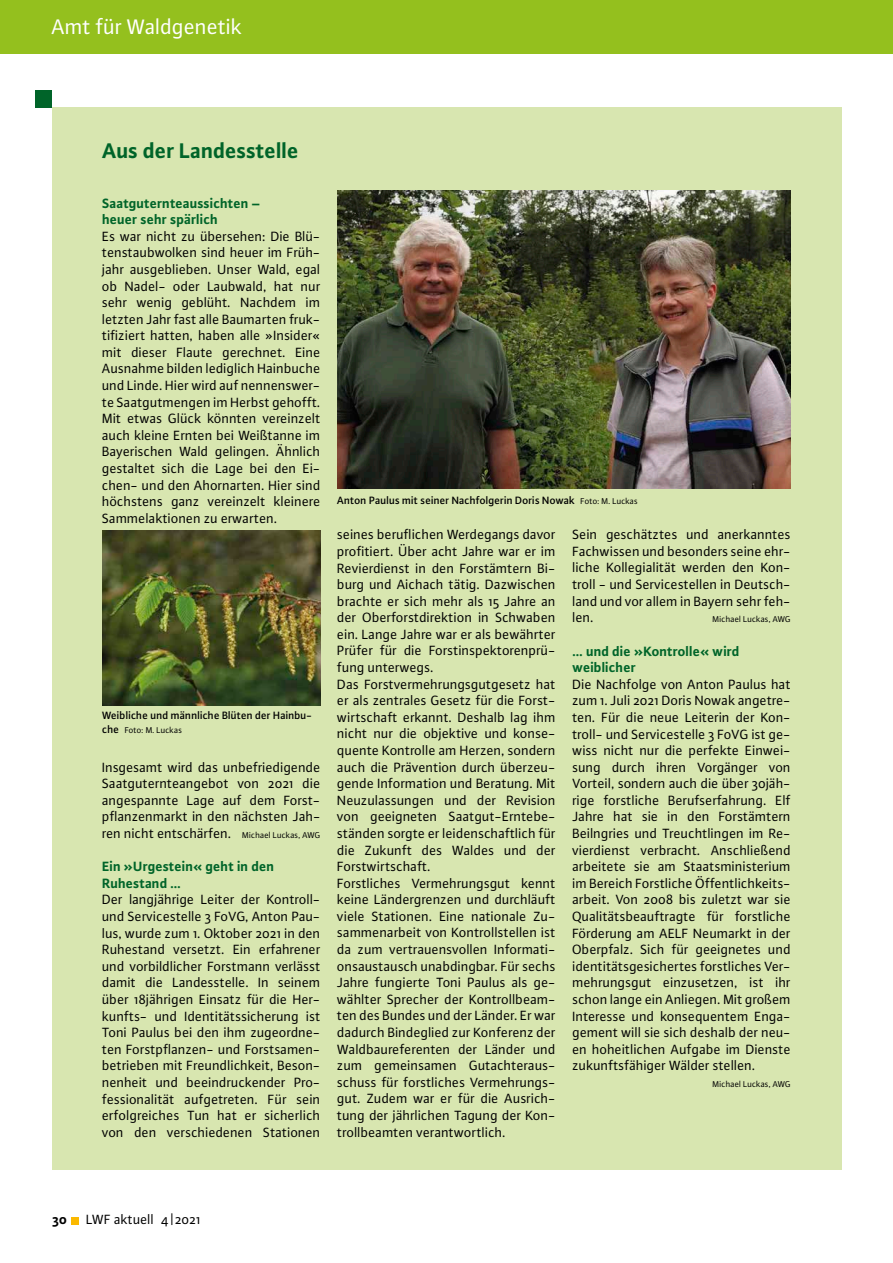
<style>
.page{position:relative;width:893px;height:1263px;background:#fff}
.page>*{position:absolute;margin:0;border:0;box-sizing:border-box;transform-origin:0 0}
.t1{font:700 22.5px "Plus Sans Pro";letter-spacing:-.005em;color:#006429}
.t2{font:22.5px "Plus Sans Pro";letter-spacing:-.005em;color:#fff}
.t3{font:14.25px/16.6px "Plus Sans Pro";color:#000;text-align:justify}
.t4{font:700 14.25px/16.6px "Plus Sans Pro";color:#006429}
.t5{font:700 14.25px "Plus Sans Pro";color:#000}
.t6{font:500 11.25px "Plus Sans Pro";color:#000}
.t7{font:9px "Plus Sans Pro";color:#000}
.s1{font-weight:500;font-size:11.25px}
.s2{font-size:9px}
.s3{font-weight:400;font-size:9px}
</style>
<div class="page">
<div style="left:72px;top:1217px;width:7px;height:7px;background:#fbb900"></div>
<div style="left:0;top:0;width:893px;height:53px;background:#94c01e"></div>
<div style="left:52px;top:108px;width:789px;height:1062px;background:#d8e6b0"></div>
<img style="left:102px;top:530px;width:218px;height:175px">
<img style="left:337px;top:191px;width:454px;height:298px">
<div style="left:35px;top:91px;width:17px;height:17px;background:#006429"></div>
<h1 class="t2" style="left:52px;top:12px;width:192px">Amt für Waldgenetik</h1>
<h1 class="t1" style="left:102px;top:133px;width:198px">Aus der Landesstelle</h1>
<p class="t4" style="left:102px;top:193px;width:160px">Saatguternteaussichten – heuer sehr spärlich</p>
<p class="t3" style="left:102px;top:227px;width:220px">Es war nicht zu übersehen: Die Blü&shy;tenstaubwolken sind heuer im Früh&shy;jahr ausgeblieben. Unser Wald, egal ob Nadel- oder Laubwald, hat nur sehr wenig geblüht. Nachdem im letzten Jahr fast alle Baumarten fruk&shy;tifiziert hatten, haben alle »Insider« mit dieser Flaute gerechnet. Eine Ausnahme bilden lediglich Hainbuche und Linde. Hier wird auf nennenswer&shy;te Saatgutmengen im Herbst gehofft.<br>Mit etwas Glück könnten vereinzelt auch kleine Ernten bei Weißtanne im Bayerischen Wald gelingen. Ähnlich gestaltet sich die Lage bei den Ei&shy;chen- und den Ahornarten. Hier sind höchstens ganz vereinzelt kleinere Sammelaktionen zu erwarten.</p>
<p class="t6" style="left:102px;top:708px;width:212px">Weibliche und männliche Blüten der Hainbu-</p>
<p class="t7" style="left:102px;top:724px;width:81px"><span class="s1">che</span> Foto: M. Luckas</p>
<p class="t3" style="left:102px;top:758px;width:220px">Insgesamt wird das unbefriedigende Saatguternteangebot von 2021 die angespannte Lage auf dem Forst&shy;pflanzenmarkt in den nächsten Jah&shy;ren nicht entschärfen. <span class="s2">Michael Luckas, AWG</span></p>
<p class="t4" style="left:102px;top:857px;width:174px">Ein »Urgestein« geht in den<br>Ruhestand …</p>
<p class="t3" style="left:102px;top:891px;width:220px">Der langjährige Leiter der Kontroll&shy;und Servicestelle 3 FoVG, Anton Pau&shy;lus, wurde zum 1. Oktober 2021 in den Ruhestand versetzt. Ein erfahrener und vorbildlicher Forstmann verlässt damit die Landesstelle. In seinem über 18jährigen Einsatz für die Her&shy;kunfts- und Identitätssicherung ist Toni Paulus bei den ihm zugeordne&shy;ten Forstpflanzen- und Forstsamen&shy;betrieben mit Freundlichkeit, Beson&shy;nenheit und beeindruckender Pro&shy;fessionalität aufgetreten. Für sein erfolgreiches Tun hat er sicherlich von den verschiedenen Stationen</p>
<p class="t6" style="left:337px;top:492px;width:302px">Anton Paulus mit seiner Nachfolgerin Doris Nowak <span class="s3">Foto: M. Luckas</span></p>
<p class="t3" style="left:337px;top:526px;width:220px;text-align:left">seines beruflichen Werdegangs davor profitiert. Über acht Jahre war er im Revierdienst in den Forstämtern Bi&shy;burg und Aichach tätig. Dazwischen brachte er sich mehr als 15 Jahre an der Oberforstdirektion in Schwaben ein. Lange Jahre war er als bewährter Prüfer für die Forstinspektorenprü&shy;fung unterwegs.<br>Das Forstvermehrungsgutgesetz hat er als zentrales Gesetz für die Forst&shy;wirtschaft erkannt. Deshalb lag ihm nicht nur die objektive und konse&shy;quente Kontrolle am Herzen, sondern auch die Prävention durch überzeu&shy;gende Information und Beratung. Mit Neuzulassungen und der Revision von geeigneten Saatgut-Erntebe&shy;ständen sorgte er leidenschaftlich für die Zukunft des Waldes und der Forstwirtschaft.<br>Forstliches Vermehrungsgut kennt keine Ländergrenzen und durchläuft viele Stationen. Eine nationale Zu&shy;sammenarbeit von Kontrollstellen ist da zum vertrauensvollen Informati&shy;onsaustausch unabdingbar. Für sechs Jahre fungierte Toni Paulus als ge&shy;wählter Sprecher der Kontrollbeam&shy;ten des Bundes und der Länder. Er war dadurch Bindeglied zur Konferenz der Waldbaureferenten der Länder und zum gemeinsamen Gutachteraus&shy;schuss für forstliches Vermehrungs&shy;gut. Zudem war er für die Ausrich&shy;tung der jährlichen Tagung der Kon&shy;trollbeamten verantwortlich.</p>
<p class="t3" style="left:572px;top:526px;width:220px">Sein geschätztes und anerkanntes Fachwissen und besonders seine ehr&shy;liche Kollegialität werden den Kon&shy;troll - und Servicestellen in Deutsch&shy;land und vor allem in Bayern sehr feh&shy;len.</p>
<p class="t7" style="left:713px;top:613px;width:80px">Michael Luckas, AWG</p>
<p class="t4" style="left:572px;top:641px;width:169px">… und die »Kontrolle« wird weiblicher</p>
<p class="t3" style="left:572px;top:675px;width:220px">Die Nachfolge von Anton Paulus hat zum 1. Juli 2021 Doris Nowak angetre&shy;ten. Für die neue Leiterin der Kon&shy;troll- und Servicestelle 3 FoVG ist ge&shy;wiss nicht nur die perfekte Einwei&shy;sung durch ihren Vorgänger von Vorteil, sondern auch die über 30jäh&shy;rige forstliche Berufserfahrung. Elf Jahre hat sie in den Forstämtern Beilngries und Treuchtlingen im Re&shy;vierdienst verbracht. Anschließend arbeitete sie am Staatsministerium im Bereich Forstliche Öffentlichkeits&shy;arbeit. Von 2008 bis zuletzt war sie Qualitätsbeauftragte für forstliche Förderung am AELF Neumarkt in der Oberpfalz. Sich für geeignetes und identitätsgesichertes forstliches Ver&shy;mehrungsgut einzusetzen, ist ihr schon lange ein Anliegen. Mit großem Interesse und konsequentem Enga&shy;gement will sie sich deshalb der neu&shy;en hoheitlichen Aufgabe im Dienste zukunftsfähiger Wälder stellen.</p>
<p class="t7" style="left:713px;top:1078px;width:80px">Michael Luckas, AWG</p>
<p class="t5" style="left:52px;top:1209px;width:16px">30</p>
<p class="t3" style="left:86px;top:1210px;width:116px">LWF aktuell 4|2021</p>
</div>
